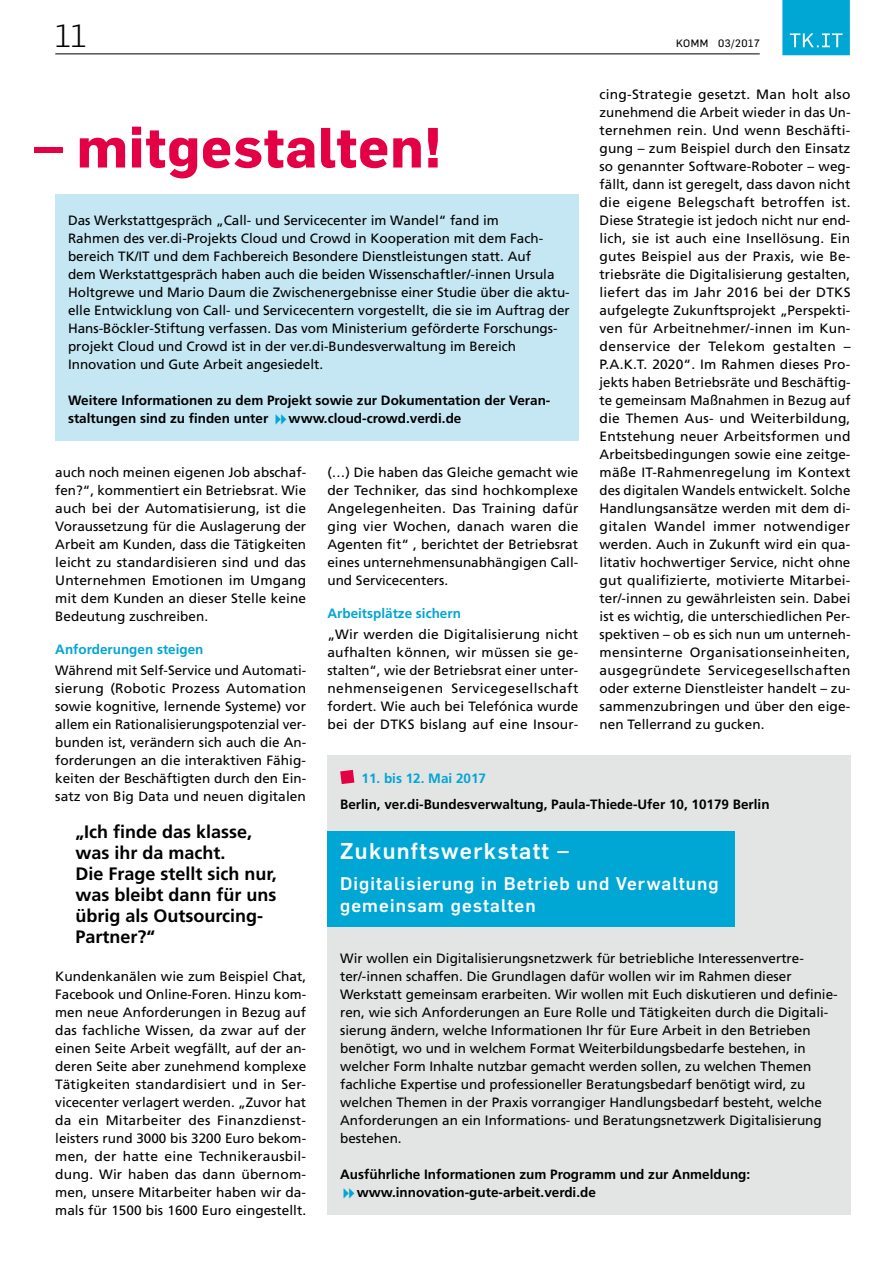
<style>
.page{position:relative;width:893px;height:1263px;background:#fff}
.page>*{position:absolute;margin:0;border:0;box-sizing:border-box;transform-origin:0 0}
.t1{font:700 55.5px "Flama";letter-spacing:.015em;color:#e30045}
.t2{font:300 31.5px "Flama";color:#000}
.Kasten_Headline__Fla{font:500 22.5px "Flama";letter-spacing:.06em;color:#fff}
.Zitat__12_14{font:700 18px/21px "Frutiger LT Std";color:#000}
.Kasten_Headline__Fla-2{font:500 18px/22.5px "Flama";letter-spacing:.06em;color:#fff}
.Fliess_9_12{font:13.5px/18px "Frutiger LT Std";letter-spacing:.005em;color:#000;text-align:justify}
.Kasten_Text_Flatters{font:13.5px/18px "Frutiger LT Std";color:#000}
.Kasten_Text_Flatters-2{font:700 13.5px/18px "Frutiger LT Std";color:#000}
.Zwischenhead_bold_un{font:700 13.5px "Frutiger LT Std";color:#00a6d4}
.Kasten_Text_Flatters-3{font:700 13.5px "Frutiger LT Std";color:#00a6d4}
.t3{font:10.5px "Flama Basic";letter-spacing:.05em;color:#000}
</style>
<div class="page">
<svg style="left:782px;top:0;width:68px;height:55px;background:#0fabd6"></svg>
<hr style="left:55px;top:54px;width:705px;height:1px;background:#000">
<div style="left:55px;top:194px;width:523px;height:247px;background:#c5e6f3"></div>
<div style="left:327px;top:755px;width:523px;height:460px;background:#e3e4e4"></div>
<div style="left:327px;top:831px;width:408px;height:96px;background:#00a6d4"></div>
<svg style="left:340px;top:770px;width:14px;height:14px"></svg>
<h2 class="t2" style="left:55px;top:15px;width:33px">11</h2>
<p class="t3" style="left:676px;top:36px;width:85px">KOMM 03/2017</p>
<p class="Fliess_9_12" style="left:600px;top:85px;width:252px">cing-Strategie gesetzt. Man holt also zunehmend die Arbeit wieder in das Un&shy;ternehmen rein. Und wenn Beschäfti&shy;gung – zum Beispiel durch den Einsatz so genannter Software-Roboter – weg&shy;fällt, dann ist geregelt, dass davon nicht die eigene Belegschaft betroffen ist.<br>Diese Strategie ist jedoch nicht nur end&shy;lich, sie ist auch eine Insellösung. Ein gutes Beispiel aus der Praxis, wie Be&shy;triebsräte die Digitalisierung gestalten, liefert das im Jahr 2016 bei der DTKS aufgelegte Zukunftsprojekt „Perspekti&shy;ven für Arbeitnehmer/-innen im Kun&shy;denservice der Telekom gestalten – P.A.K.T. 2020“. Im Rahmen dieses Pro&shy;jekts haben Betriebsräte und Beschäftig&shy;te gemeinsam Maßnahmen in Bezug auf die Themen Aus- und Weiterbildung, Entstehung neuer Arbeitsformen und Arbeitsbedingungen sowie eine zeitge&shy;mäße IT-Rahmenregelung im Kontext des digitalen Wandels entwickelt. Solche Handlungsansätze werden mit dem di&shy;gitalen Wandel immer notwendiger werden. Auch in Zukunft wird ein qua&shy;litativ hochwertiger Service, nicht ohne gut qualifizierte, motivierte Mitarbei&shy;ter/-innen zu gewährleisten sein. Dabei ist es wichtig, die unterschiedlichen Per&shy;spektiven – ob es sich nun um unterneh&shy;mensinterne Organisationseinheiten, ausgegründete Servicegesellschaften oder externe Dienstleister handelt – zu&shy;sammenzubringen und über den eige&shy;nen Tellerrand zu gucken.</p>
<h1 class="t1" style="left:34px;top:107px;width:409px">– mitgestalten!</h1>
<p class="Kasten_Text_Flatters" style="left:68px;top:211px;width:503px">Das Werkstattgespräch „Call- und Servicecenter im Wandel“ fand im<br>Rahmen des ver.di-Projekts Cloud und Crowd in Kooperation mit dem Fach&shy;bereich TK/IT und dem Fachbereich Besondere Dienstleistungen statt. Auf<br>dem Werkstattgespräch haben auch die beiden Wissenschaftler/-innen Ursula Holtgrewe und Mario Daum die Zwischenergebnisse einer Studie über die aktu&shy;elle Entwicklung von Call- und Servicecentern vorgestellt, die sie im Auftrag der Hans-Böckler-Stiftung verfassen. Das vom Ministerium geförderte Forschungs&shy;projekt Cloud und Crowd ist in der ver.di-Bundesverwaltung im Bereich Innovation und Gute Arbeit angesiedelt.</p>
<p class="Kasten_Text_Flatters-2" style="left:68px;top:391px;width:484px">Weitere Informationen zu dem Projekt sowie zur Dokumentation der Veran&shy;staltungen sind zu finden unter</p>
<p class="Kasten_Text_Flatters-2" style="left:289px;top:409px;width:174px">www.cloud-crowd.verdi.de</p>
<p class="Fliess_9_12" style="left:55px;top:463px;width:252px">auch noch meinen eigenen Job abschaf&shy;fen?“, kommentiert ein Betriebsrat. Wie auch bei der Automatisierung, ist die Voraussetzung für die Auslagerung der Arbeit am Kunden, dass die Tätigkeiten leicht zu standardisieren sind und das Unternehmen Emotionen im Umgang mit dem Kunden an dieser Stelle keine Bedeutung zuschreiben.</p>
<p class="Zwischenhead_bold_un" style="left:55px;top:641px;width:150px">Anforderungen steigen</p>
<p class="Fliess_9_12" style="left:55px;top:661px;width:252px">Während mit Self-Service und Automati&shy;sierung (Robotic Prozess Automation sowie kognitive, lernende Systeme) vor allem ein Rationalisierungspotenzial ver&shy;bunden ist, verändern sich auch die An&shy;forderungen an die interaktiven Fähig&shy;keiten der Beschäftigten durch den Ein&shy;satz von Big Data und neuen digitalen</p>
<p class="Fliess_9_12" style="left:327px;top:463px;width:252px">(…) Die haben das Gleiche gemacht wie der Techniker, das sind hochkomplexe Angelegenheiten. Das Training dafür ging vier Wochen, danach waren die Agenten fit“ , berichtet der Betriebsrat eines unternehmensunabhängigen Call&shy;und Servicecenters.</p>
<p class="Zwischenhead_bold_un" style="left:327px;top:605px;width:135px">Arbeitsplätze sichern</p>
<p class="Fliess_9_12" style="left:327px;top:625px;width:253px">„Wir werden die Digitalisierung nicht aufhalten können, wir müssen sie ge&shy;stalten“, wie der Betriebsrat einer unter&shy;nehmenseigenen Servicegesellschaft fordert. Wie auch bei Telefónica wurde bei der DTKS bislang auf eine Insour-</p>
<p class="Kasten_Text_Flatters-3" style="left:362px;top:770px;width:126px">11. bis 12. Mai 2017</p>
<p class="Kasten_Text_Flatters-2" style="left:340px;top:795px;width:431px">Berlin, ver.di-Bundesverwaltung, Paula-Thiede-Ufer 10, 10179 Berlin</p>
<p class="Kasten_Headline__Fla" style="left:340px;top:834px;width:230px">Zukunftswerkstatt –</p>
<p class="Kasten_Headline__Fla-2" style="left:340px;top:871px;width:380px">Digitalisierung in Betrieb und Verwaltung gemeinsam gestalten</p>
<p class="Kasten_Text_Flatters" style="left:340px;top:949px;width:499px">Wir wollen ein Digitalisierungsnetzwerk für betriebliche Interessenvertre&shy;ter/-innen schaffen. Die Grundlagen dafür wollen wir im Rahmen dieser Werkstatt gemeinsam erarbeiten. Wir wollen mit Euch diskutieren und definie&shy;ren, wie sich Anforderungen an Eure Rolle und Tätigkeiten durch die Digitali&shy;sierung ändern, welche Informationen Ihr für Eure Arbeit in den Betrieben benötigt, wo und in welchem Format Weiterbildungsbedarfe bestehen, in welcher Form Inhalte nutzbar gemacht werden sollen, zu welchen Themen fachliche Expertise und professioneller Beratungsbedarf benötigt wird, zu welchen Themen in der Praxis vorrangiger Handlungsbedarf besteht, welche Anforderungen an ein Informations- und Beratungsnetzwerk Digitalisierung bestehen.</p>
<p class="Kasten_Text_Flatters-2" style="left:340px;top:1165px;width:412px">Ausführliche Informationen zum Programm und zur Anmeldung:</p>
<p class="Kasten_Text_Flatters-2" style="left:357px;top:1183px;width:241px">www.innovation-gute-arbeit.verdi.de</p>
<p class="Zitat__12_14" style="left:75px;top:822px;width:203px">„Ich finde das klasse, was ihr da macht.<br>Die Frage stellt sich nur, was bleibt dann für uns übrig als Outsourcing-<br>Partner?“</p>
<p class="Fliess_9_12" style="left:55px;top:967px;width:252px">Kundenkanälen wie zum Beispiel Chat, Facebook und Online-Foren. Hinzu kom&shy;men neue Anforderungen in Bezug auf das fachliche Wissen, da zwar auf der einen Seite Arbeit wegfällt, auf der an&shy;deren Seite aber zunehmend komplexe Tätigkeiten standardisiert und in Ser&shy;vicecenter verlagert werden. „Zuvor hat da ein Mitarbeiter des Finanzdienst&shy;leisters rund 3000 bis 3200 Euro bekom&shy;men, der hatte eine Technikerausbil&shy;dung. Wir haben das dann übernom&shy;men, unsere Mitarbeiter haben wir da&shy;mals für 1500 bis 1600 Euro eingestellt.</p>
</div>
